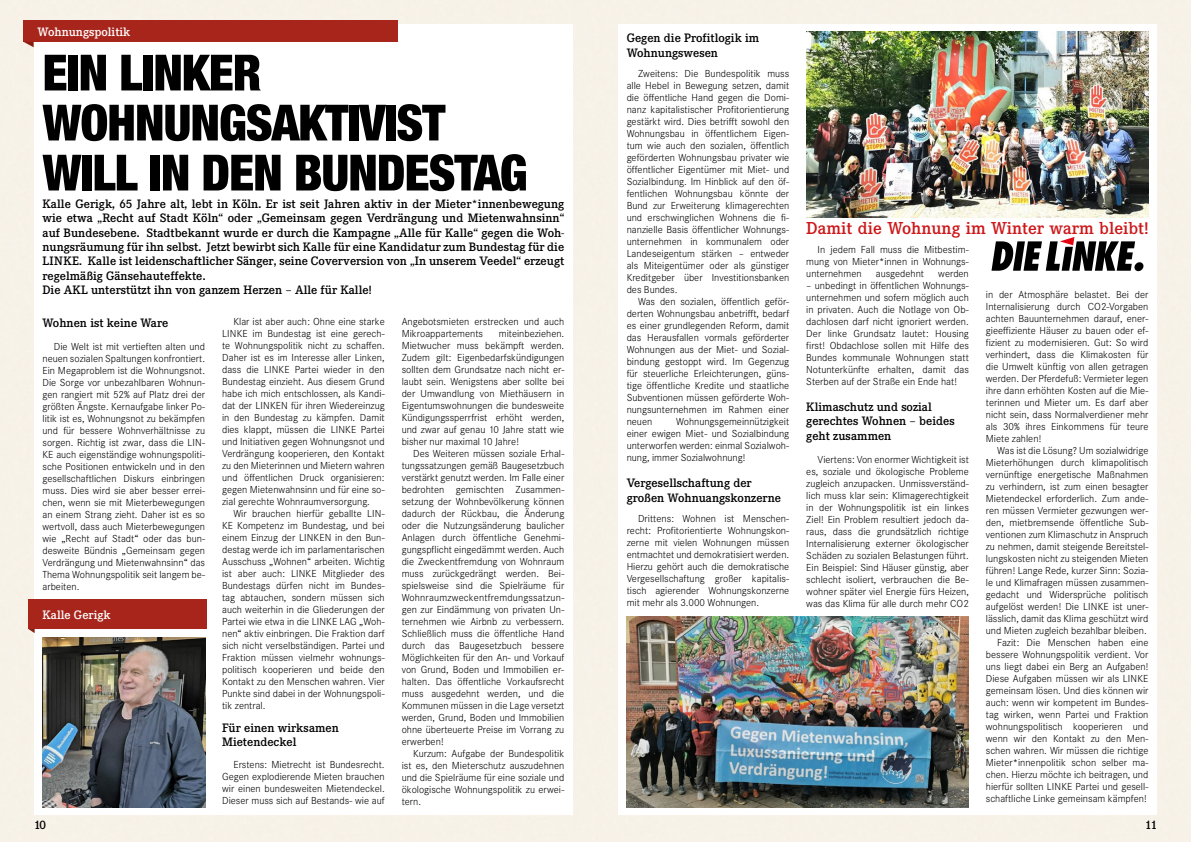
<style>
.page{position:relative;width:1191px;height:842px;background:#f7f2e8}
.page>*{position:absolute;margin:0;border:0;box-sizing:border-box;transform-origin:0 0}
.t1{font:900 condensed 50px/50px "Helvetica Neue LT";letter-spacing:-.02em;color:#000}
.t2{font:500 17px "Corporate EBQ";color:#cd1719}
.t3{font:500 12px/14.4px "Corporate EBQ";color:#000}
.t4{font:500 12px "Corporate EBQ";color:#fff}
.t5{font:300 10px/12px "Corporate SBQ";color:#000;text-align:justify}
</style>
<div class="page">
<div style="left:618px;top:24px;width:539px;height:790px;background:#fff"></div>
<div style="left:34px;top:24px;width:539px;height:791px;background:#fff"></div>
<div style="left:23px;top:21px;width:375px;height:21px;background:#a8251c"></div>
<svg style="left:24px;top:42px;width:10px;height:5px"></svg>
<svg style="left:28px;top:629px;width:7px;height:4px"></svg>
<div style="left:28px;top:599px;width:179px;height:30px;background:#a8251c"></div>
<svg style="left:991px;top:237px;width:152px;height:34px"></svg>
<img style="left:43px;top:637px;width:162px;height:171px">
<img style="left:806px;top:31px;width:342px;height:187px">
<img style="left:626px;top:616px;width:343px;height:192px">
<p class="t4" style="left:38px;top:25px;width:94px">Wohnungspolitik</p>
<h1 class="t1" style="left:43px;top:47px;width:486px">EIN LINKER<br>WOHNUNGSAKTIVIST<br>WILL IN DEN BUNDESTAG</h1>
<p class="t3" style="left:43px;top:196px;width:523px">Kalle Gerigk, 65 Jahre alt, lebt in Köln. Er ist seit Jahren aktiv in der Mieter*innenbewegung wie etwa „Recht auf Stadt Köln“ oder „Gemeinsam gegen Verdrängung und Mietenwahnsinn“ auf Bundesebene. Stadtbekannt wurde er durch die Kampagne „Alle für Kalle“ gegen die Woh&shy;nungsräumung für ihn selbst. Jetzt bewirbt sich Kalle für eine Kandidatur zum Bundestag für die LINKE. Kalle ist leidenschaftlicher Sänger, seine Coverversion von „In unserem Veedel“ erzeugt regelmäßig Gänsehauteffekte.<br>Die AKL unterstützt ihn von ganzem Herzen – Alle für Kalle!</p>
<p class="t3" style="left:43px;top:316px;width:127px">Wohnen ist keine Ware</p>
<p class="t5" style="left:43px;top:341px;width:164px;text-indent:11px">Die Welt ist mit vertieften alten und neuen sozialen Spaltungen konfrontiert.<br>Ein Megaproblem ist die Wohnungsnot.<br>Die Sorge vor unbezahlbaren Wohnun&shy;gen rangiert mit 52% auf Platz drei der größten Ängste. Kernaufgabe linker Po&shy;litik ist es, Wohnungsnot zu bekämpfen und für bessere Wohnverhältnisse zu sorgen. Richtig ist zwar, dass die LIN-KE auch eigenständige wohnungspoliti&shy;sche Positionen entwickeln und in den gesellschaftlichen Diskurs einbringen muss. Dies wird sie aber besser errei&shy;chen, wenn sie mit Mieterbewegungen an einem Strang zieht. Daher ist es so wertvoll, dass auch Mieterbewegungen wie „Recht auf Stadt“ oder das bun&shy;desweite Bündnis „Gemeinsam gegen Verdrängung und Mietenwahnsinn“ das Thema Wohnungspolitik seit langem be&shy;arbeiten.</p>
<p class="t4" style="left:42px;top:608px;width:70px">Kalle Gerigk</p>
<p class="t5" style="left:222px;top:316px;width:164px;text-indent:11px">Klar ist aber auch: Ohne eine starke LINKE im Bundestag ist eine gerech&shy;te Wohnungspolitik nicht zu schaffen.<br>Daher ist es im Interesse aller Linken, dass die LINKE Partei wieder in den Bundestag einzieht. Aus diesem Grund habe ich mich entschlossen, als Kandi&shy;dat der LINKEN für ihren Wiedereinzug in den Bundestag zu kämpfen. Damit dies klappt, müssen die LINKE Partei und Initiativen gegen Wohnungsnot und Verdrängung kooperieren, den Kontakt zu den Mieterinnen und Mietern wahren und öffentlichen Druck organisieren: gegen Mietenwahnsinn und für eine so&shy;zial gerechte Wohnraumversorgung.</p>
<p class="t5" style="left:222px;top:508px;width:164px;text-indent:11px">Wir brauchen hierfür geballte LIN-KE Kompetenz im Bundestag, und bei einem Einzug der LINKEN in den Bun&shy;destag werde ich im parlamentarischen Ausschuss „Wohnen“ arbeiten. Wichtig ist aber auch: LINKE Mitglieder des Bundestags dürfen nicht im Bundes&shy;tag abtauchen, sondern müssen sich auch weiterhin in die Gliederungen der Partei wie etwa in die LINKE LAG „Woh&shy;nen“ aktiv einbringen. Die Fraktion darf sich nicht verselbständigen. Partei und Fraktion müssen vielmehr wohnungs&shy;politisch kooperieren und beide den Kontakt zu den Menschen wahren. Vier Punkte sind dabei in der Wohnungspoli&shy;tik zentral.</p>
<p class="t3" style="left:222px;top:721px;width:118px">Für einen wirksamen<br>Mietendeckel</p>
<p class="t5" style="left:222px;top:759px;width:164px;text-indent:11px">Erstens: Mietrecht ist Bundesrecht.<br>Gegen explodierende Mieten brauchen wir einen bundesweiten Mietendeckel.<br>Dieser muss sich auf Bestands- wie auf</p>
<p class="t5" style="left:402px;top:316px;width:164px">Angebotsmieten erstrecken und auch<br>Mikroappartements</p>
<p class="t5" style="left:402px;top:328px;width:164px;text-indent:97px">miteinbeziehen.<br>Mietwucher muss bekämpft werden.<br>Zudem gilt: Eigenbedarfskündigungen sollten dem Grundsatze nach nicht er&shy;laubt sein. Wenigstens aber sollte bei der Umwandlung von Miethäusern in Eigentumswohnungen die bundesweite Kündigungssperrfrist erhöht werden, und zwar auf genau 10 Jahre statt wie bisher nur maximal 10 Jahre!</p>
<p class="t5" style="left:402px;top:448px;width:164px;text-indent:11px">Des Weiteren müssen soziale Erhal&shy;tungssatzungen gemäß Baugesetzbuch verstärkt genutzt werden. Im Falle einer bedrohten gemischten Zusammen&shy;setzung der Wohnbevölkerung können dadurch der Rückbau, die Änderung oder die Nutzungsänderung baulicher Anlagen durch öffentliche Genehmi&shy;gungspflicht eingedämmt werden. Auch die Zweckentfremdung von Wohnraum muss zurückgedrängt werden. Bei&shy;spielsweise sind die Spielräume für Wohnraumzweckentfremdungssatzun&shy;gen zur Eindämmung von privaten Un&shy;ternehmen wie Airbnb zu verbessern.<br>Schließlich muss die öffentliche Hand durch das Baugesetzbuch bessere Möglichkeiten für den An- und Vorkauf von Grund, Boden und Immobilien er&shy;halten. Das öffentliche Vorkaufsrecht muss ausgedehnt werden, und die Kommunen müssen in die Lage versetzt werden, Grund, Boden und Immobilien ohne überteuerte Preise im Vorrang zu erwerben!</p>
<p class="t5" style="left:402px;top:748px;width:164px;text-indent:11px">Kurzum: Aufgabe der Bundespolitik ist es, den Mieterschutz auszudehnen und die Spielräume für eine soziale und ökologische Wohnungspolitik zu erwei&shy;tern.</p>
<p class="t3" style="left:626px;top:31px;width:134px">Gegen die Profitlogik im<br>Wohnungswesen</p>
<p class="t5" style="left:626px;top:68px;width:164px;text-indent:11px">Zweitens: Die Bundespolitik muss alle Hebel in Bewegung setzen, damit die öffentliche Hand gegen die Domi&shy;nanz kapitalistischer Profitorientierung gestärkt wird. Dies betrifft sowohl den Wohnungsbau in öffentlichem Eigen&shy;tum wie auch den sozialen, öffentlich geförderten Wohnungsbau privater wie öffentlicher Eigentümer mit Miet- und Sozialbindung. Im Hinblick auf den öf&shy;fentlichen Wohnungsbau könnte der Bund zur Erweiterung klimagerechten und erschwinglichen Wohnens die fi&shy;nanzielle Basis öffentlicher Wohnungs&shy;unternehmen in kommunalem oder Landeseigentum stärken – entweder als Miteigentümer oder als günstiger Kreditgeber über Investitionsbanken des Bundes.</p>
<p class="t5" style="left:626px;top:296px;width:164px;text-indent:11px">Was den sozialen, öffentlich geför&shy;derten Wohnungsbau anbetrifft, bedarf es einer grundlegenden Reform, damit das Herausfallen vormals geförderter Wohnungen aus der Miet- und Sozial&shy;bindung gestoppt wird. Im Gegenzug für steuerliche Erleichterungen, güns&shy;tige öffentliche Kredite und staatliche Subventionen müssen geförderte Woh&shy;nungsunternehmen im Rahmen einer neuen</p>
<p class="t5" style="left:626px;top:416px;width:164px;text-indent:49px">Wohnungsgemeinnützigkeit einer ewigen Miet- und Sozialbindung unterworfen werden: einmal Sozialwoh&shy;nung, immer Sozialwohnung!</p>
<p class="t3" style="left:626px;top:476px;width:156px">Vergesellschaftung der großen Wohnuangskonzerne</p>
<p class="t5" style="left:626px;top:513px;width:164px;text-indent:11px">Drittens: Wohnen ist Menschen&shy;recht: Profitorientierte Wohnungskon&shy;zerne mit vielen Wohnungen müssen entmachtet und demokratisiert werden.<br>Hierzu gehört auch die demokratische Vergesellschaftung großer kapitalis&shy;tisch agierender Wohnungskonzerne mit mehr als 3.000 Wohnungen.</p>
<h2 class="t2" style="left:806px;top:218px;width:344px">Damit die Wohnung im Winter warm bleibt!</h2>
<p class="t5" style="left:806px;top:244px;width:164px;text-indent:11px">In jedem Fall muss die Mitbestim&shy;mung von Mieter*innen in Wohnungs&shy;unternehmen</p>
<p class="t5" style="left:875px;top:268px;width:50px">ausgedehnt</p>
<p class="t5" style="left:938px;top:268px;width:32px">werden</p>
<p class="t5" style="left:806px;top:280px;width:164px">– unbedingt in öffentlichen Wohnungs&shy;unternehmen und sofern möglich auch in privaten. Auch die Notlage von Ob&shy;dachlosen darf nicht ignoriert werden.<br>Der linke Grundsatz lautet: Housing first! Obdachlose sollen mit Hilfe des Bundes kommunale Wohnungen statt Notunterkünfte erhalten, damit das Sterben auf der Straße ein Ende hat!</p>
<p class="t3" style="left:806px;top:400px;width:150px">Klimaschutz und sozial gerechtes Wohnen – beides geht zusammen</p>
<p class="t5" style="left:806px;top:454px;width:164px;text-indent:11px">Viertens: Von enormer Wichtigkeit ist es, soziale und ökologische Probleme zugleich anzupacken. Unmissverständ&shy;lich muss klar sein: Klimagerechtigkeit in der Wohnungspolitik ist ein linkes Ziel! Ein Problem resultiert jedoch da&shy;raus, dass die grundsätzlich richtige Internalisierung externer ökologischer Schäden zu sozialen Belastungen führt.<br>Ein Beispiel: Sind Häuser günstig, aber schlecht isoliert, verbrauchen die Be&shy;wohner später viel Energie fürs Heizen, was das Klima für alle durch mehr CO2</p>
<p class="t5" style="left:986px;top:288px;width:164px">in der Atmosphäre belastet. Bei der Internalisierung durch CO2-Vorgaben achten Bauunternehmen darauf, ener&shy;gieeffiziente Häuser zu bauen oder ef&shy;fizient zu modernisieren. Gut: So wird verhindert, dass die Klimakosten für die Umwelt künftig von allen getragen werden. Der Pferdefuß: Vermieter legen ihre dann erhöhten Kosten auf die Mie&shy;terinnen und Mieter um. Es darf aber nicht sein, dass Normalverdiener mehr als 30% ihres Einkommens für teure Miete zahlen!</p>
<p class="t5" style="left:986px;top:444px;width:164px;text-align:right">Was ist die Lösung? Um sozialwidrige Mieterhöhungen durch klimapolitisch vernünftige energetische Maßnahmen zu verhindern, ist zum einen besagter Mietendeckel erforderlich. Zum ande&shy;ren müssen Vermieter gezwungen wer&shy;den, mietbremsende öffentliche Sub&shy;ventionen zum Klimaschutz in Anspruch zu nehmen, damit steigende Bereitstel&shy;lungskosten nicht zu steigenden Mieten führen! Lange Rede, kurzer Sinn: Sozia&shy;le und Klimafragen müssen zusammen&shy;gedacht und Widersprüche politisch aufgelöst werden! Die LINKE ist uner&shy;lässlich, damit das Klima geschützt wird und Mieten zugleich bezahlbar bleiben.<br>Fazit: Die Menschen haben eine bessere Wohnungspolitik verdient. Vor uns liegt dabei ein Berg an Aufgaben!<br>Diese Aufgaben müssen wir als LINKE gemeinsam lösen. Und dies können wir auch: wenn wir kompetent im Bundes&shy;tag wirken, wenn Partei und Fraktion wohnungspolitisch kooperieren und wenn wir den Kontakt zu den Men&shy;schen wahren. Wir müssen die richtige Mieter*innenpolitik schon selber ma&shy;chen. Hierzu möchte ich beitragen, und hierfür sollten LINKE Partei und gesell&shy;schaftliche Linke gemeinsam kämpfen!</p>
<p class="t3" style="left:34px;top:818px;width:14px">10</p>
<p class="t3" style="left:1145px;top:818px;width:14px">11</p>
</div>
